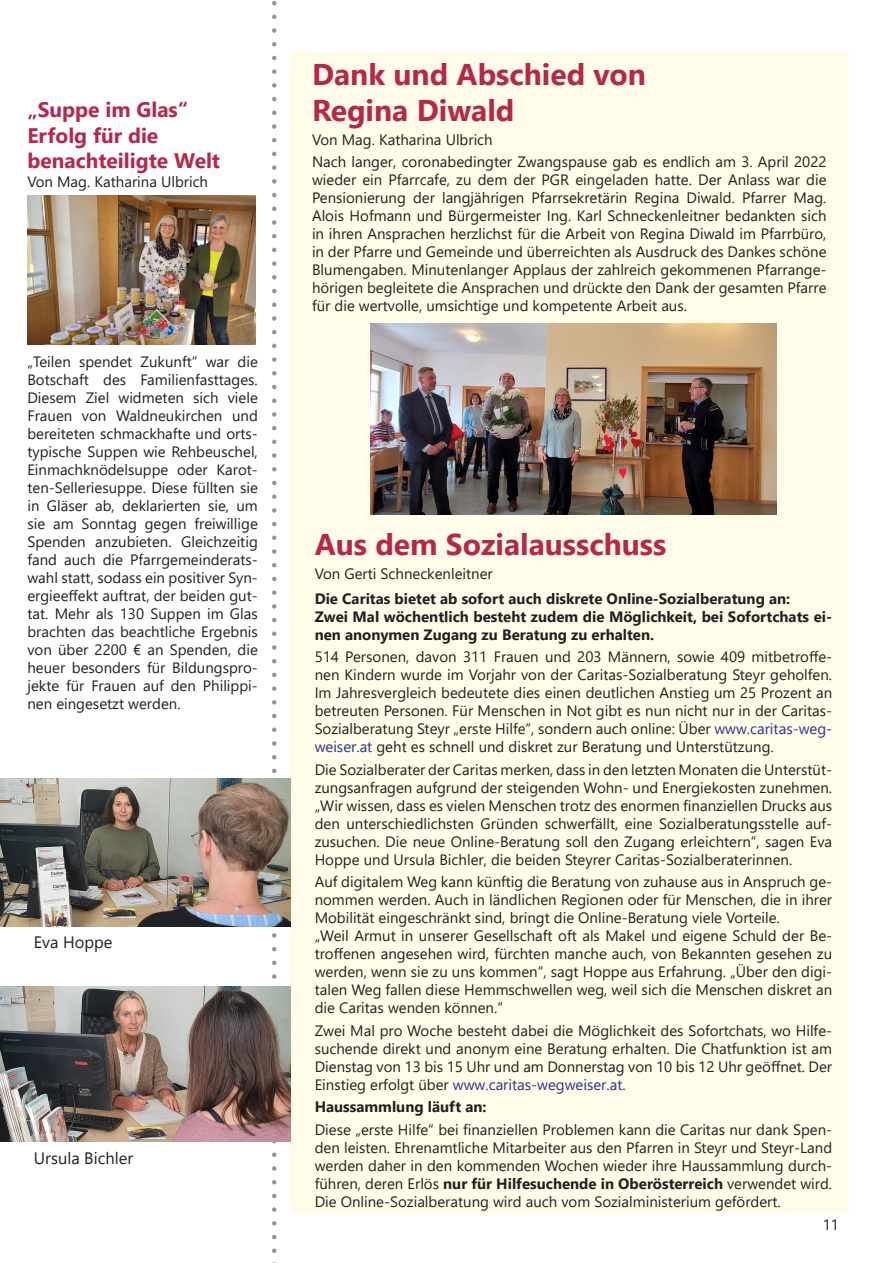
<style>
.page{position:relative;width:893px;height:1263px;background:#fff}
.page>*{position:absolute;margin:0;border:0;box-sizing:border-box;transform-origin:0 0}
.t1{font:700 30px/36px "Segoe UI";color:#b6274b}
.t2{font:700 21px/25.2px "Segoe UI";color:#b6274b}
.t3{font:16.5px "Segoe UI";color:#231f20}
.t4{font:15px/18px "Segoe UI";color:#231f20;text-align:justify}
.t5{font:700 15px/18px "Segoe UI";color:#231f20}
.s1{color:#2e3092}
.s2{font-weight:700}
</style>
<div class="page">
<div style="left:290px;top:51px;width:558px;height:1162px;background:#fffde9"></div>
<svg style="left:272px;top:1px;width:5px;height:1262px"></svg>
<img style="left:0;top:778px;width:290px;height:149px">
<img style="left:0;top:986px;width:290px;height:156px">
<img style="left:27px;top:196px;width:228px;height:148px">
<img style="left:370px;top:324px;width:406px;height:190px">
<h2 class="t2" style="left:27px;top:96px;width:194px">„Suppe im Glas“<br>Erfolg für die benachteiligte Welt</h2>
<p class="t4" style="left:27px;top:172px;width:182px">Von Mag. Katharina Ulbrich</p>
<p class="t4" style="left:27px;top:352px;width:232px">„Teilen spendet Zukunft“ war die Botschaft des Familienfasttages.<br>Diesem Ziel widmeten sich viele Frauen von Waldneukirchen und bereiteten schmackhafte und orts&shy;typische Suppen wie Rehbeuschel, Einmachknödelsuppe oder Karot&shy;ten-Selleriesuppe. Diese füllten sie in Gläser ab, deklarierten sie, um sie am Sonntag gegen freiwillige Spenden anzubieten. Gleichzeitig fand auch die Pfarrgemeinderats&shy;wahl statt, sodass ein positiver Syn&shy;ergieeffekt auftrat, der beiden gut&shy;tat. Mehr als 130 Suppen im Glas brachten das beachtliche Ergebnis von über 2200 € an Spenden, die heuer besonders für Bildungspro&shy;jekte für Frauen auf den Philippi&shy;nen eingesetzt werden.</p>
<p class="t3" style="left:34px;top:927px;width:80px">Eva Hoppe</p>
<p class="t3" style="left:34px;top:1143px;width:101px">Ursula Bichler</p>
<h1 class="t1" style="left:312px;top:54px;width:336px">Dank und Abschied von<br>Regina Diwald</h1>
<p class="t4" style="left:312px;top:127px;width:516px;line-height:22.5px">Von Mag. Katharina Ulbrich<br>Nach langer, coronabedingter Zwangspause gab es endlich am 3. April 2022</p>
<p class="t4" style="left:312px;top:169px;width:516px">wieder ein Pfarrcafe, zu dem der PGR eingeladen hatte. Der Anlass war die Pensionierung der langjährigen Pfarrsekretärin Regina Diwald. Pfarrer Mag.<br>Alois Hofmann und Bürgermeister Ing. Karl Schneckenleitner bedankten sich in ihren Ansprachen herzlichst für die Arbeit von Regina Diwald im Pfarrbüro, in der Pfarre und Gemeinde und überreichten als Ausdruck des Dankes schöne Blumengaben. Minutenlanger Applaus der zahlreich gekommenen Pfarrange&shy;hörigen begleitete die Ansprachen und drückte den Dank der gesamten Pfarre für die wertvolle, umsichtige und kompetente Arbeit aus.</p>
<h1 class="t1" style="left:315px;top:524px;width:353px">Aus dem Sozialausschuss</h1>
<p class="t4" style="left:315px;top:564px;width:180px">Von Gerti Schneckenleitner</p>
<p class="t5" style="left:315px;top:588px;width:519px">Die Caritas bietet ab sofort auch diskrete Online-Sozialberatung an:<br>Zwei Mal wöchentlich besteht zudem die Möglichkeit, bei Sofortchats ei&shy;nen anonymen Zugang zu Beratung zu erhalten.</p>
<p class="t4" style="left:315px;top:646px;width:519px">514 Personen, davon 311 Frauen und 203 Männern, sowie 409 mitbetroffe&shy;nen Kindern wurde im Vorjahr von der Caritas-Sozialberatung Steyr geholfen.<br>Im Jahresvergleich bedeutete dies einen deutlichen Anstieg um 25 Prozent an betreuten Personen. Für Menschen in Not gibt es nun nicht nur in der Caritas-Sozialberatung Steyr „erste Hilfe“, sondern auch online: Über <span class="s1">www.caritas-weg&shy;weiser.at</span> geht es schnell und diskret zur Beratung und Unterstützung.</p>
<p class="t4" style="left:315px;top:759px;width:519px">Die Sozialberater der Caritas merken, dass in den letzten Monaten die Unterstüt&shy;zungsanfragen aufgrund der steigenden Wohn- und Energiekosten zunehmen. „Wir wissen, dass es vielen Menschen trotz des enormen finanziellen Drucks aus den unterschiedlichsten Gründen schwerfällt, eine Sozialberatungsstelle auf&shy;zusuchen. Die neue Online-Beratung soll den Zugang erleichtern“, sagen Eva Hoppe und Ursula Bichler, die beiden Steyrer Caritas-Sozialberaterinnen.</p>
<p class="t4" style="left:315px;top:871px;width:519px;text-align:left">Auf digitalem Weg kann künftig die Beratung von zuhause aus in Anspruch ge&shy;nommen werden. Auch in ländlichen Regionen oder für Menschen, die in ihrer Mobilität eingeschränkt sind, bringt die Online-Beratung viele Vorteile.<br>„Weil Armut in unserer Gesellschaft oft als Makel und eigene Schuld der Be&shy;troffenen angesehen wird, fürchten manche auch, von Bekannten gesehen zu werden, wenn sie zu uns kommen“, sagt Hoppe aus Erfahrung. „Über den digi&shy;talen Weg fallen diese Hemmschwellen weg, weil sich die Menschen diskret an die Caritas wenden können.“</p>
<p class="t4" style="left:315px;top:1020px;width:519px">Zwei Mal pro Woche besteht dabei die Möglichkeit des Sofortchats, wo Hilfe&shy;suchende direkt und anonym eine Beratung erhalten. Die Chatfunktion ist am Dienstag von 13 bis 15 Uhr und am Donnerstag von 10 bis 12 Uhr geöffnet. Der Einstieg erfolgt über <span class="s1">www.caritas-wegweiser.at</span>.</p>
<p class="t5" style="left:315px;top:1096px;width:173px">Haussammlung läuft an:</p>
<p class="t4" style="left:315px;top:1119px;width:519px">Diese „erste Hilfe“ bei finanziellen Problemen kann die Caritas nur dank Spen&shy;den leisten. Ehrenamtliche Mitarbeiter aus den Pfarren in Steyr und Steyr-Land werden daher in den kommenden Wochen wieder ihre Haussammlung durch&shy;führen, deren Erlös <span class="s2">nur für Hilfesuchende in Oberösterreich</span> verwendet wird.<br>Die Online-Sozialberatung wird auch vom Sozialministerium gefördert.</p>
<p class="t4" style="left:823px;top:1215px;width:18px">11</p>
</div>
